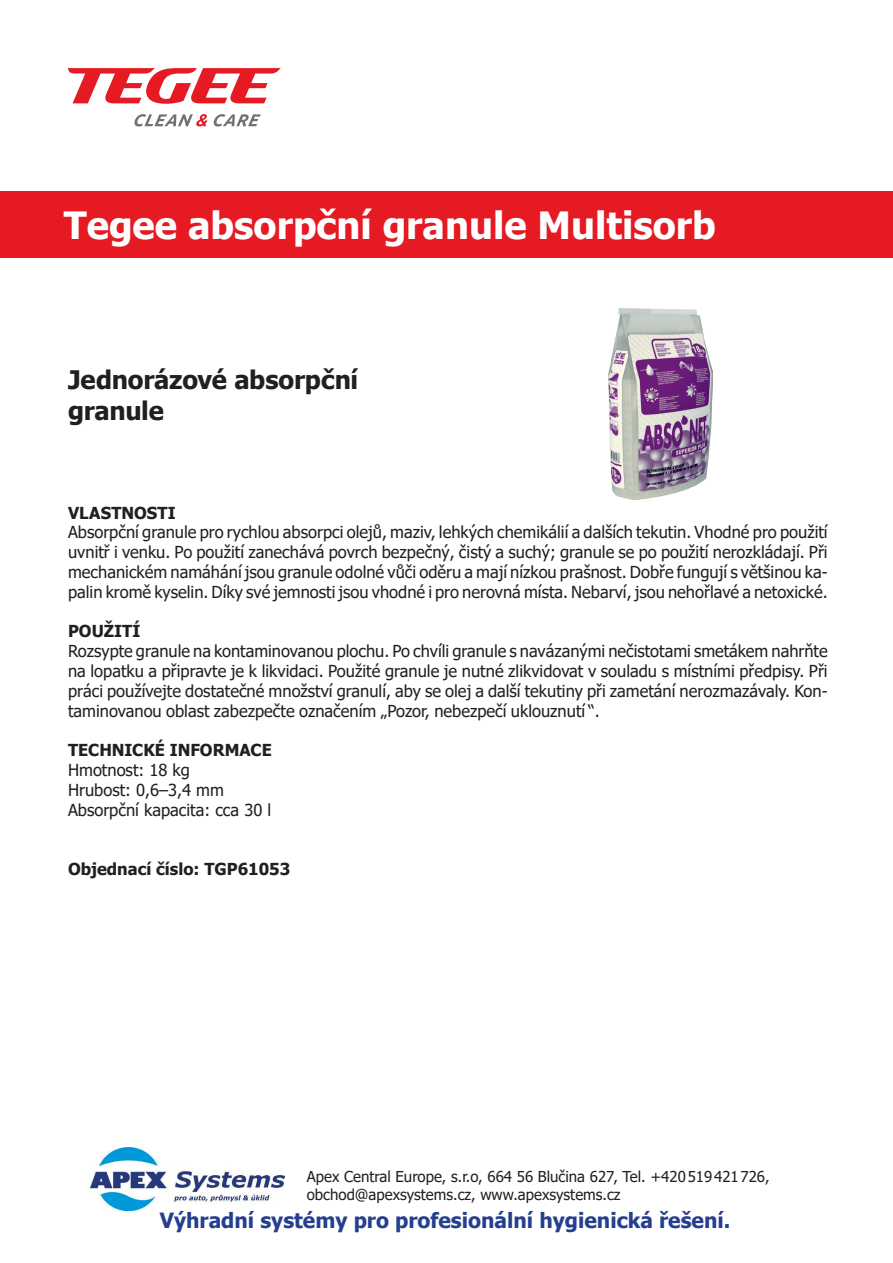
<style>
.page{position:relative;width:893px;height:1263px;background:#fff}
.page>*{position:absolute;margin:0;border:0;box-sizing:border-box;transform-origin:0 0}
.t1{font:700 37.5px "Tahoma";color:#fff}
.t2{font:700 25.5px/30.6px "Tahoma";letter-spacing:-.01em;color:#231f20}
.t3{font:700 21px "Tahoma";color:#253f8e}
.t4{font:16.5px/19.8px "Tahoma";color:#231f20;text-align:justify}
.t5{font:700 16.5px "Tahoma";color:#231f20}
.t6{font:15px/18px "Tahoma";color:#231f20}
</style>
<div class="page">
<div style="left:0;top:191px;width:893px;height:66px;background:#e51a23"></div>
<img style="left:90px;top:1147px;width:194px;height:64px">
<svg style="left:68px;top:68px;width:213px;height:36px"></svg>
<svg style="left:135px;top:114px;width:72px;height:12px"></svg>
<svg style="left:214px;top:114px;width:47px;height:12px"></svg>
<img style="left:609px;top:308px;width:103px;height:192px">
<h1 class="t1" style="left:64px;top:199px;width:653px">Tegee absorpční granule Multisorb</h1>
<h2 class="t2" style="left:68px;top:366px;width:292px">Jednorázové absorpční granule</h2>
<p class="t5" style="left:68px;top:501px;width:109px">VLASTNOSTI</p>
<p class="t4" style="left:68px;top:523px;width:761px">Absorpční granule pro rychlou absorpci olejů, maziv, lehkých chemikálií a dalších tekutin. Vhodné pro použití uvnitř i venku. Po použití zanechává povrch bezpečný, čistý a suchý; granule se po použití nerozkládají. Při mechanickém namáhání jsou granule odolné vůči oděru a mají nízkou prašnost. Dobře fungují s většinou ka&shy;palin kromě kyselin. Díky své jemnosti jsou vhodné i pro nerovná místa. Nebarví, jsou nehořlavé a netoxické.</p>
<p class="t5" style="left:68px;top:620px;width:74px">POUŽITÍ</p>
<p class="t4" style="left:68px;top:642px;width:761px">Rozsypte granule na kontaminovanou plochu. Po chvíli granule s navázanými nečistotami smetákem nahrňte na lopatku a připravte je k likvidaci. Použité granule je nutné zlikvidovat v souladu s místními předpisy. Při práci používejte dostatečné množství granulí, aby se olej a další tekutiny při zametání nerozmazávaly. Kon&shy;taminovanou oblast zabezpečte označením „Pozor, nebezpečí uklouznutí “.</p>
<p class="t5" style="left:68px;top:739px;width:205px">TECHNICKÉ INFORMACE</p>
<p class="t4" style="left:68px;top:761px;width:205px;text-align:left">Hmotnost: 18 kg<br>Hrubost: 0,6–3,4 mm<br>Absorpční kapacita: cca 30 l</p>
<p class="t5" style="left:68px;top:857px;width:224px">Objednací číslo: TGP61053</p>
<p class="t6" style="left:307px;top:1168px;width:464px">Apex Central Europe, s.r.o, 664 56 Blučina 627, Tel. +420519421726, obchod@apexsystems.cz, www.apexsystems.cz</p>
<p class="t3" style="left:160px;top:1206px;width:572px">Výhradní systémy pro profesionální hygienická řešení.</p>
</div>
